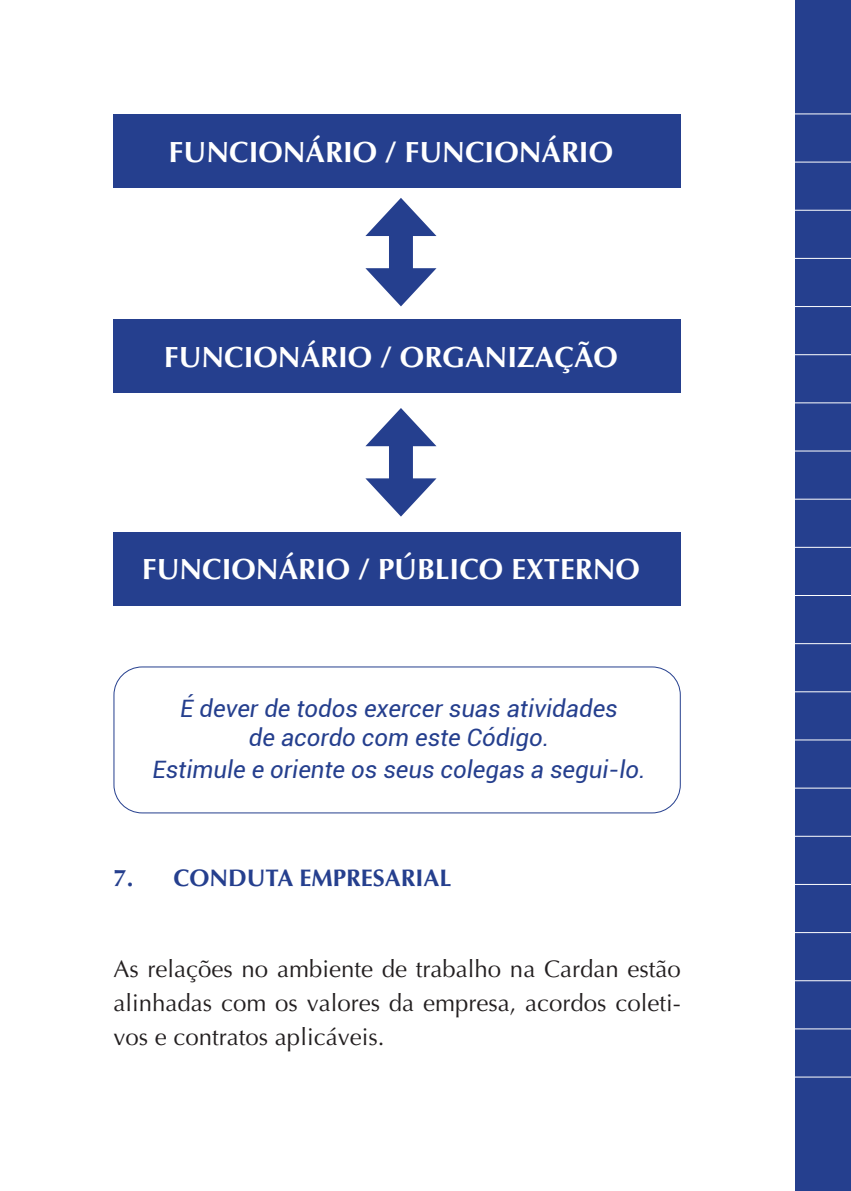
<style>
.page{position:relative;width:851px;height:1191px;background:#fff}
.page>*{position:absolute;margin:0;border:0;box-sizing:border-box;transform-origin:0 0}
.t1{font:700 29.2px "Optima";color:#fff}
.t2{font:24px/34px "Optima";color:#231f20;text-align:justify}
.t3{font:italic 24px/28.8px "Roboto";color:#253f8e;text-align:center}
.t4{font:700 24px "Optima";color:#253f8e}
</style>
<div class="page">
<div style="left:795px;top:0;width:55px;height:1191px;background:#253f8e"></div>
<hr style="left:784px;top:162px;width:66px;height:1px;background:#fff">
<hr style="left:784px;top:113px;width:66px;height:1px;background:#fff">
<hr style="left:784px;top:402px;width:66px;height:1px;background:#fff">
<hr style="left:784px;top:643px;width:66px;height:1px;background:#fff">
<hr style="left:784px;top:210px;width:66px;height:1px;background:#fff">
<hr style="left:784px;top:450px;width:66px;height:1px;background:#fff">
<hr style="left:784px;top:691px;width:66px;height:1px;background:#fff">
<hr style="left:784px;top:884px;width:66px;height:1px;background:#fff">
<hr style="left:784px;top:258px;width:66px;height:1px;background:#fff">
<hr style="left:784px;top:498px;width:66px;height:1px;background:#fff">
<hr style="left:784px;top:739px;width:66px;height:1px;background:#fff">
<hr style="left:784px;top:932px;width:66px;height:1px;background:#fff">
<hr style="left:784px;top:306px;width:66px;height:1px;background:#fff">
<hr style="left:784px;top:547px;width:66px;height:1px;background:#fff">
<hr style="left:784px;top:787px;width:66px;height:1px;background:#fff">
<hr style="left:784px;top:980px;width:66px;height:1px;background:#fff">
<hr style="left:784px;top:354px;width:66px;height:1px;background:#fff">
<hr style="left:784px;top:595px;width:66px;height:1px;background:#fff">
<hr style="left:784px;top:835px;width:66px;height:1px;background:#fff">
<hr style="left:784px;top:1028px;width:66px;height:1px;background:#fff">
<hr style="left:777px;top:1076px;width:73px;height:1px;background:#fff">
<div style="left:113px;top:114px;width:567px;height:74px;background:#253f8e"></div>
<div style="left:113px;top:319px;width:567px;height:74px;background:#253f8e"></div>
<div style="left:113px;top:531px;width:567px;height:74px;background:#253f8e"></div>
<div style="left:389px;top:221px;width:24px;height:62px;background:#253f8e"></div>
<svg style="left:365px;top:198px;width:71px;height:38px"></svg>
<svg style="left:365px;top:268px;width:71px;height:38px"></svg>
<div style="left:389px;top:431px;width:24px;height:62px;background:#253f8e"></div>
<svg style="left:365px;top:408px;width:71px;height:38px"></svg>
<svg style="left:365px;top:478px;width:71px;height:38px"></svg>
<div style="left:113px;top:666px;width:567px;height:147px;border:1px solid #253f8e;border-radius:28px"></div>
<p class="t1" style="left:169px;top:135px;width:445px">FUNCIONÁRIO / FUNCIONÁRIO</p>
<p class="t1" style="left:164px;top:340px;width:455px">FUNCIONÁRIO / ORGANIZAÇÃO</p>
<p class="t1" style="left:142px;top:552px;width:499px">FUNCIONÁRIO / PÚBLICO EXTERNO</p>
<p class="t3" style="left:180px;top:693px;width:439px">É dever de todos exercer suas atividades de acordo com este Código.</p>
<p class="t3" style="left:152px;top:754px;width:494px">Estimule e oriente os seus colegas a segui-lo.</p>
<p class="t4" style="left:113px;top:864px;width:339px">7. CONDUTA EMPRESARIAL</p>
<p class="t2" style="left:113px;top:952px;width:568px">As relações no ambiente de trabalho na Cardan estão alinhadas com os valores da empresa, acordos coleti&shy;vos e contratos aplicáveis.</p>
</div>
